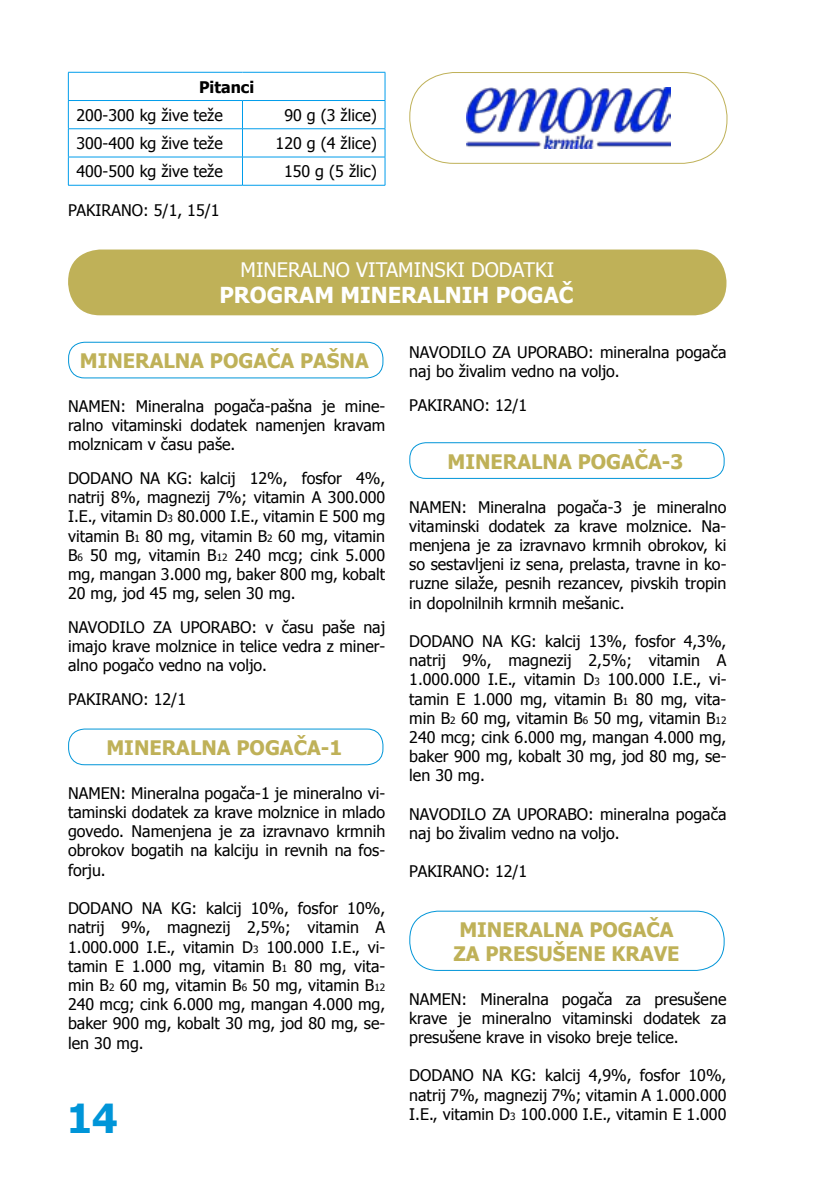
<style>
.page{position:relative;width:840px;height:1191px;background:#fff}
.page>*{position:absolute;margin:0;border:0;box-sizing:border-box;transform-origin:0 0}
.t1{font:700 40px "Tahoma";color:#0095d8}
.t2{font:700 22px "Tahoma";color:#fff}
.t3{font:700 20px/24px "Tahoma";color:#bfb158}
.t4{font:20px "Tahoma";color:#fff}
.t5{font:16px/19.2px "Tahoma";color:#000;text-align:justify}
.t6{font:700 16px "Tahoma";color:#000}
.s1{font-size:10px}
</style>
<div class="page">
<hr style="left:68px;top:72px;width:174px;height:1px;background:#009deb">
<hr style="left:242px;top:72px;width:143px;height:1px;background:#009deb">
<hr style="left:68px;top:100px;width:174px;height:1px;background:#009deb">
<hr style="left:242px;top:100px;width:143px;height:1px;background:#009deb">
<hr style="left:68px;top:128px;width:174px;height:1px;background:#009deb">
<hr style="left:242px;top:128px;width:143px;height:1px;background:#009deb">
<hr style="left:68px;top:157px;width:174px;height:1px;background:#009deb">
<svg style="left:68px;top:73px;width:1px;height:112px"></svg>
<hr style="left:68px;top:185px;width:174px;height:1px;background:#009deb">
<hr style="left:242px;top:157px;width:143px;height:1px;background:#009deb">
<svg style="left:384px;top:73px;width:1px;height:112px"></svg>
<hr style="left:242px;top:185px;width:143px;height:1px;background:#009deb">
<svg style="left:242px;top:101px;width:1px;height:84px"></svg>
<div style="left:68px;top:249px;width:658px;height:66px;background:#bfb158;border-radius:32px"></div>
<div style="left:68px;top:342px;width:315px;height:36px;border:1px solid #0095d8;border-radius:16px"></div>
<div style="left:68px;top:728px;width:315px;height:37px;border:1px solid #0095d8;border-radius:16px"></div>
<div style="left:409px;top:442px;width:315px;height:37px;border:1px solid #0095d8;border-radius:16px"></div>
<div style="left:409px;top:910px;width:315px;height:61px;border:1px solid #0095d8;border-radius:28px"></div>
<div style="left:409px;top:72px;width:318px;height:92px;border:1px solid #bfb158;border-radius:44px"></div>
<img style="left:466px;top:87px;width:203px;height:62px">
<p class="t6" style="left:199px;top:75px;width:57px">Pitanci</p>
<p class="t5" style="left:76px;top:105px;width:148px">200-300 kg žive teže</p>
<p class="t5" style="left:284px;top:105px;width:94px">90 g (3 žlice)</p>
<p class="t5" style="left:76px;top:133px;width:148px">300-400 kg žive teže</p>
<p class="t5" style="left:275px;top:133px;width:103px">120 g (4 žlice)</p>
<p class="t5" style="left:76px;top:161px;width:148px">400-500 kg žive teže</p>
<p class="t5" style="left:284px;top:161px;width:94px">150 g (5 žlic)</p>
<p class="t5" style="left:68px;top:200px;width:153px">PAKIRANO: 5/1, 15/1</p>
<p class="t4" style="left:240px;top:256px;width:315px">MINERALNO VITAMINSKI DODATKI</p>
<h2 class="t2" style="left:219px;top:279px;width:355px">PROGRAM MINERALNIH POGAČ</h2>
<p class="t3" style="left:80px;top:348px;width:290px">MINERALNA POGAČA PAŠNA</p>
<p class="t5" style="left:68px;top:396px;width:318px">NAMEN: Mineralna pogača-pašna je mine&shy;ralno vitaminski dodatek namenjen kravam molznicam v času paše.</p>
<p class="t5" style="left:68px;top:468px;width:318px">DODANO NA KG: kalcij 12%, fosfor 4%, natrij 8%, magnezij 7%; vitamin A 300.000<br>I.E., vitamin D<span class="s1">3</span> 80.000 I.E., vitamin E 500 mg vitamin B<span class="s1">1</span> 80 mg, vitamin B<span class="s1">2</span> 60 mg, vitamin B<span class="s1">6</span> 50 mg, vitamin B<span class="s1">12</span> 240 mcg; cink 5.000 mg, mangan 3.000 mg, baker 800 mg, kobalt 20 mg, jod 45 mg, selen 30 mg.</p>
<p class="t5" style="left:68px;top:616px;width:318px">NAVODILO ZA UPORABO: v času paše naj imajo krave molznice in telice vedra z miner&shy;alno pogačo vedno na voljo.</p>
<p class="t5" style="left:68px;top:688px;width:119px">PAKIRANO: 12/1</p>
<p class="t3" style="left:106px;top:734px;width:237px">MINERALNA POGAČA-1</p>
<p class="t5" style="left:68px;top:782px;width:318px">NAMEN: Mineralna pogača-1 je mineralno vi&shy;taminski dodatek za krave molznice in mlado govedo. Namenjena je za izravnavo krmnih obrokov bogatih na kalciju in revnih na fos&shy;forju.</p>
<p class="t5" style="left:68px;top:898px;width:318px">DODANO NA KG: kalcij 10%, fosfor 10%, natrij 9%, magnezij 2,5%; vitamin A 1.000.000 I.E., vitamin D<span class="s1">3</span> 100.000 I.E., vi&shy;tamin E 1.000 mg, vitamin B<span class="s1">1</span> 80 mg, vita&shy;min B<span class="s1">2</span> 60 mg, vitamin B<span class="s1">6</span> 50 mg, vitamin B<span class="s1">12<br></span>240 mcg; cink 6.000 mg, mangan 4.000 mg, baker 900 mg, kobalt 30 mg, jod 80 mg, se&shy;len 30 mg.</p>
<h1 class="t1" style="left:67px;top:1090px;width:52px">14</h1>
<p class="t5" style="left:409px;top:342px;width:318px">NAVODILO ZA UPORABO: mineralna pogača naj bo živalim vedno na voljo.</p>
<p class="t5" style="left:409px;top:395px;width:119px">PAKIRANO: 12/1</p>
<p class="t3" style="left:447px;top:448px;width:237px">MINERALNA POGAČA-3</p>
<p class="t5" style="left:409px;top:496px;width:318px">NAMEN: Mineralna pogača-3 je mineralno vitaminski dodatek za krave molznice. Na&shy;menjena je za izravnavo krmnih obrokov, ki so sestavljeni iz sena, prelasta, travne in ko&shy;ruzne silaže, pesnih rezancev, pivskih tropin in dopolnilnih krmnih mešanic.</p>
<p class="t5" style="left:409px;top:631px;width:318px">DODANO NA KG: kalcij 13%, fosfor 4,3%, natrij 9%, magnezij 2,5%; vitamin A 1.000.000 I.E., vitamin D<span class="s1">3</span> 100.000 I.E., vi&shy;tamin E 1.000 mg, vitamin B<span class="s1">1</span> 80 mg, vita&shy;min B<span class="s1">2</span> 60 mg, vitamin B<span class="s1">6</span> 50 mg, vitamin B<span class="s1">12<br></span>240 mcg; cink 6.000 mg, mangan 4.000 mg, baker 900 mg, kobalt 30 mg, jod 80 mg, se&shy;len 30 mg.</p>
<p class="t5" style="left:409px;top:803px;width:318px">NAVODILO ZA UPORABO: mineralna pogača naj bo živalim vedno na voljo.</p>
<p class="t5" style="left:409px;top:861px;width:119px">PAKIRANO: 12/1</p>
<p class="t3" style="left:453px;top:916px;width:227px">MINERALNA POGAČA<br>ZA PRESUŠENE KRAVE</p>
<p class="t5" style="left:409px;top:988px;width:318px">NAMEN: Mineralna pogača za presušene krave je mineralno vitaminski dodatek za presušene krave in visoko breje telice.</p>
<p class="t5" style="left:409px;top:1065px;width:318px">DODANO NA KG: kalcij 4,9%, fosfor 10%, natrij 7%, magnezij 7%; vitamin A 1.000.000<br>I.E., vitamin D<span class="s1">3</span> 100.000 I.E., vitamin E 1.000</p>
</div>
